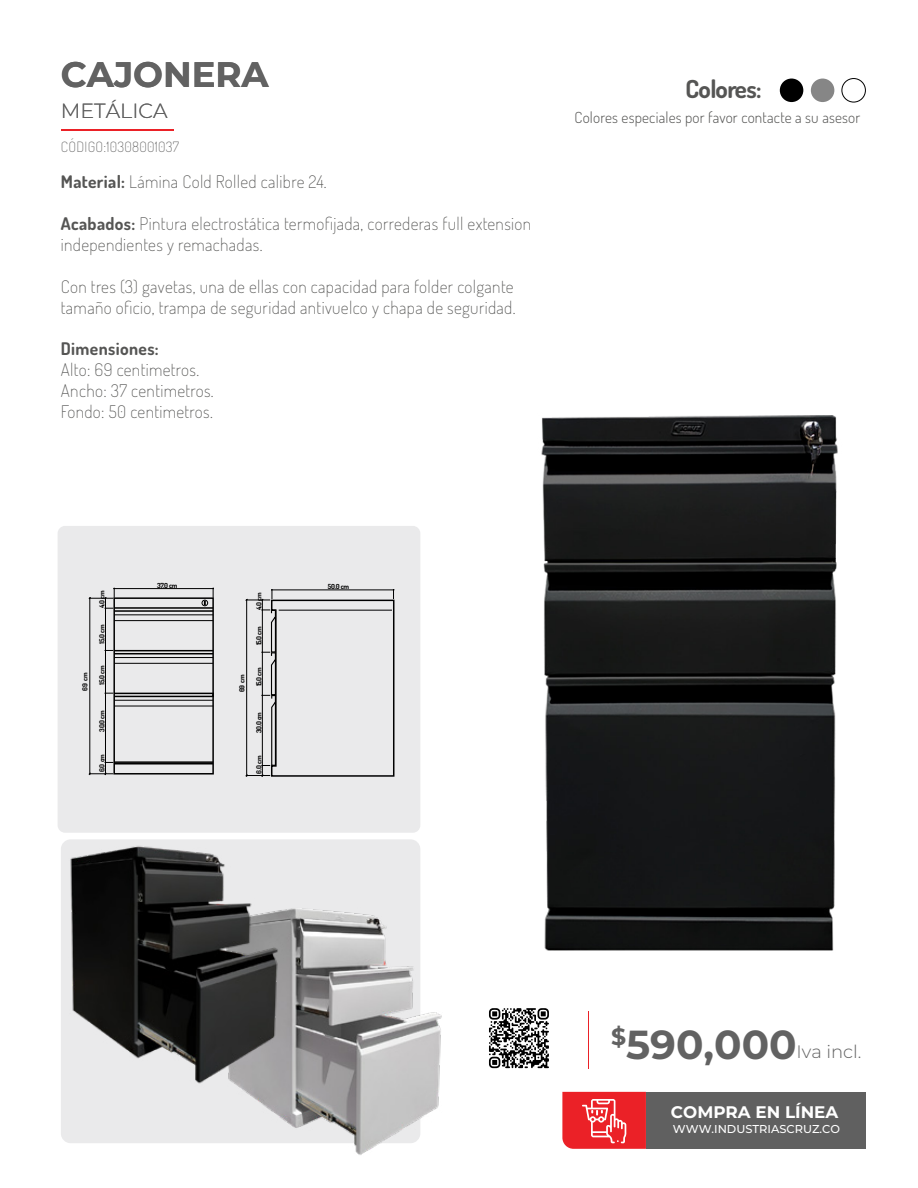
<style>
.page{position:relative;width:918px;height:1188px;background:#fff}
.page>*{position:absolute;margin:0;border:0;box-sizing:border-box;transform-origin:0 0}
.t1{font:700 40.5px "Montserrat";color:#626262}
.t2{font:700 35.4px "Montserrat";color:#626262}
.t3{font:700 24.9px "Dosis";letter-spacing:-.02em;color:#555554}
.t4{font:300 20.55px "Montserrat";color:#626262}
.t5{font:300 18px "Montserrat";color:#626262}
.t6{font:17.4px/20.9px "Dosis";letter-spacing:.02em;color:#555554}
.t7{font:700 17.4px "Dosis";letter-spacing:.02em;color:#555554}
.t8{font:700 16.8px "Montserrat";color:#fff}
.t9{font:300 15.3px "Dosis";letter-spacing:.015em;color:#555554}
.t10{font:14.25px "Dosis";letter-spacing:.02em;color:#626262}
.t11{font:500 11.4px "Montserrat";color:#fff}
.t12{font:700 6.9px "Dosis";letter-spacing:-.03em;color:#000}
.s1{font-weight:700}
</style>
<div class="page">
<div style="left:646px;top:1092px;width:219px;height:57px;background:#606060"></div>
<svg style="left:562px;top:1092px;width:84px;height:57px;background:#ed3c41"></svg>
<hr style="left:588px;top:1011px;width:1px;height:58px;background:#eb2127">
<svg style="left:509px;top:1008px;width:40px;height:60px"></svg>
<div style="left:61px;top:839px;width:359px;height:304px;background:#eaeaeb;border-radius:10px"></div>
<img style="left:336px;top:911px;width:173px;height:244px">
<img style="left:58px;top:828px;width:278px;height:300px">
<div style="left:58px;top:526px;width:362px;height:307px;background:#eaeaeb;border-radius:7px"></div>
<div style="left:113px;top:597px;width:101px;height:178px;border:2px solid #000"></div>
<hr style="left:114px;top:607px;width:99px;height:2px;background:#000">
<hr style="left:114px;top:610px;width:99px;height:2px;background:#000">
<hr style="left:114px;top:615px;width:99px;height:1px;background:#000">
<hr style="left:114px;top:620px;width:99px;height:1px;background:#000">
<hr style="left:114px;top:650px;width:99px;height:1px;background:#000">
<hr style="left:114px;top:700px;width:99px;height:1px;background:#000">
<hr style="left:114px;top:706px;width:99px;height:1px;background:#000">
<hr style="left:114px;top:763px;width:99px;height:2px;background:#000">
<hr style="left:114px;top:761px;width:99px;height:2px;background:#000">
<hr style="left:113px;top:588px;width:101px;height:1px;background:#000">
<svg style="left:202px;top:587px;width:12px;height:19px"></svg>
<hr style="left:105px;top:597px;width:1px;height:178px;background:#000">
<svg style="left:104px;top:607px;width:9px;height:2px"></svg>
<hr style="left:89px;top:597px;width:1px;height:178px;background:#000">
<svg style="left:104px;top:692px;width:110px;height:6px"></svg>
<svg style="left:88px;top:772px;width:25px;height:4px"></svg>
<svg style="left:88px;top:587px;width:28px;height:13px"></svg>
<svg style="left:104px;top:761px;width:9px;height:2px"></svg>
<hr style="left:114px;top:653px;width:99px;height:1px;background:#000">
<hr style="left:114px;top:657px;width:99px;height:1px;background:#000">
<hr style="left:114px;top:663px;width:99px;height:1px;background:#000">
<svg style="left:245px;top:589px;width:150px;height:188px"></svg>
<img style="left:474px;top:415px;width:364px;height:540px">
<hr style="left:61px;top:129px;width:112px;height:1px;background:#eb2127">
<div style="left:842px;top:78px;width:24px;height:24px;border:1px solid #000;border-radius:50%"></div>
<div style="left:811px;top:79px;width:23px;height:23px;background:#868686;border-radius:50%"></div>
<div style="left:780px;top:79px;width:23px;height:23px;background:#000;border-radius:50%"></div>
<h2 class="t2" style="left:61px;top:49px;width:209px">CAJONERA</h2>
<p class="t4" style="left:61px;top:97px;width:108px">METÁLICA</p>
<p class="t10" style="left:61px;top:137px;width:120px">CÓDIGO:10308001037</p>
<p class="t6" style="left:61px;top:171px;width:267px"><span class="s1">Material:</span> Lámina Cold Rolled calibre 24.</p>
<p class="t6" style="left:61px;top:213px;width:472px"><span class="s1">Acabados:</span> Pintura electrostática termofijada, correderas full extension independientes y remachadas.</p>
<p class="t6" style="left:61px;top:275px;width:456px">Con tres (3) gavetas, una de ellas con capacidad para folder colgante tamaño oficio, trampa de seguridad antivuelco y chapa de seguridad.</p>
<p class="t7" style="left:61px;top:337px;width:99px">Dimensiones:</p>
<p class="t6" style="left:61px;top:359px;width:154px">Alto: 69 centimetros.<br>Ancho: 37 centimetros.<br>Fondo: 50 centimetros.</p>
<h3 class="t3" style="left:685px;top:72px;width:78px">Colores:</h3>
<p class="t9" style="left:575px;top:107px;width:287px">Colores especiales por favor contacte a su asesor</p>
<p class="t12" style="left:80px;top:691px;width:20px;rotate:-90deg">69 cm</p>
<p class="t12" style="left:97px;top:608px;width:19px;rotate:-90deg">4.0 cm</p>
<p class="t12" style="left:97px;top:644px;width:21px;rotate:-90deg">15.0 cm</p>
<p class="t12" style="left:97px;top:685px;width:21px;rotate:-90deg">15.0 cm</p>
<p class="t12" style="left:97px;top:732px;width:23px;rotate:-90deg">30.0 cm</p>
<p class="t12" style="left:97px;top:772px;width:19px;rotate:-90deg">6.0 cm</p>
<p class="t12" style="left:157px;top:581px;width:22px">37.0 cm</p>
<p class="t12" style="left:237px;top:692px;width:20px;rotate:-90deg">69 cm</p>
<p class="t12" style="left:254px;top:610px;width:19px;rotate:-90deg">4.0 cm</p>
<p class="t12" style="left:254px;top:645px;width:21px;rotate:-90deg">15.0 cm</p>
<p class="t12" style="left:254px;top:686px;width:21px;rotate:-90deg">15.0 cm</p>
<p class="t12" style="left:254px;top:733px;width:23px;rotate:-90deg">30.0 cm</p>
<p class="t12" style="left:254px;top:774px;width:19px;rotate:-90deg">6.0 cm</p>
<p class="t12" style="left:328px;top:582px;width:23px">50.0 cm</p>
<h1 class="t1" style="left:611px;top:1015px;width:187px"><sup>$</sup>590,000</h1>
<p class="t5" style="left:797px;top:1039px;width:67px">Iva incl.</p>
<p class="t8" style="left:671px;top:1099px;width:169px">COMPRA EN LÍNEA</p>
<p class="t11" style="left:673px;top:1121px;width:169px">WWW.INDUSTRIASCRUZ.CO</p>
</div>
